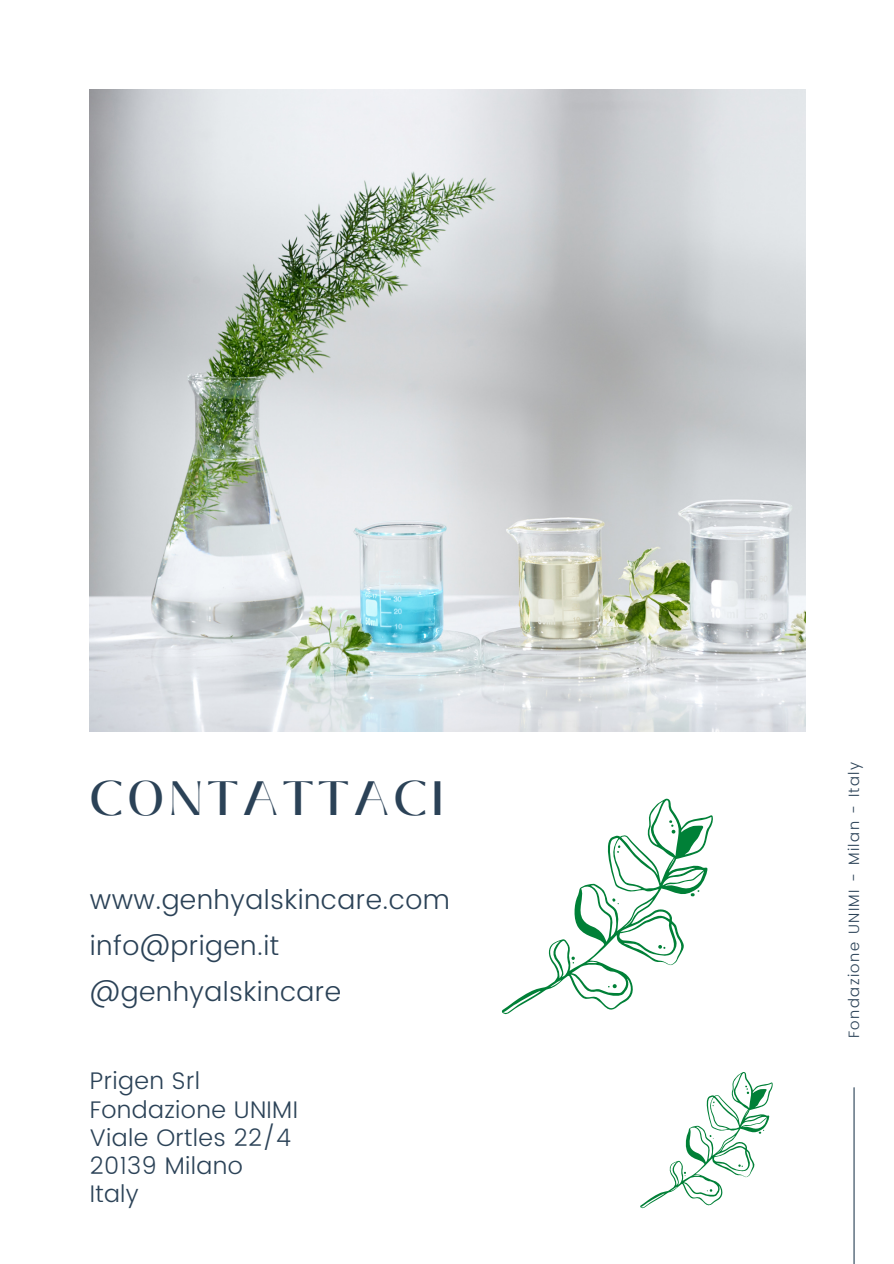
<style>
.page{position:relative;width:894px;height:1264px;background:#fff}
.page>*{position:absolute;margin:0;border:0;box-sizing:border-box;transform-origin:0 0}
.t1{font:500 48px "Black Mango";letter-spacing:.1em;color:#2b4257}
.t2{font:300 27px/46.2px "Poppins";letter-spacing:.015em;color:#2b4257}
.t3{font:300 24px/28.2px "Poppins";letter-spacing:.015em;color:#2b4257}
.t4{font:300 15px "Poppins";letter-spacing:.1em;color:#2b4257}
</style>
<div class="page">
<img style="left:89px;top:89px;width:715px;height:642px">
<hr style="left:853px;top:1087px;width:1px;height:176px;background:#2b4257">
<svg style="left:501px;top:798px;width:212px;height:217px"></svg>
<svg style="left:690px;top:890px;width:9px;height:6px"></svg>
<svg style="left:571px;top:956px;width:3px;height:7px"></svg>
<svg style="left:611px;top:897px;width:7px;height:7px"></svg>
<svg style="left:658px;top:945px;width:7px;height:3px"></svg>
<svg style="left:616px;top:845px;width:4px;height:8px"></svg>
<svg style="left:608px;top:984px;width:8px;height:4px"></svg>
<svg style="left:668px;top:820px;width:7px;height:13px"></svg>
<svg style="left:640px;top:1072px;width:132px;height:137px"></svg>
<h1 class="t1" style="left:89px;top:761px;width:355px">CONTATTACI</h1>
<p class="t2" style="left:90px;top:876px;width:361px">www.genhyalskincare.com info@prigen.it @genhyalskincare</p>
<p class="t3" style="left:90px;top:1067px;width:209px">Prigen Srl<br>Fondazione UNIMI<br>Viale Ortles 22/4<br>20139 Milano<br>Italy</p>
<p class="t4" style="left:844px;top:1038px;width:278px;rotate:-90deg">Fondazione UNIMI - Milan - Italy</p>
</div>
